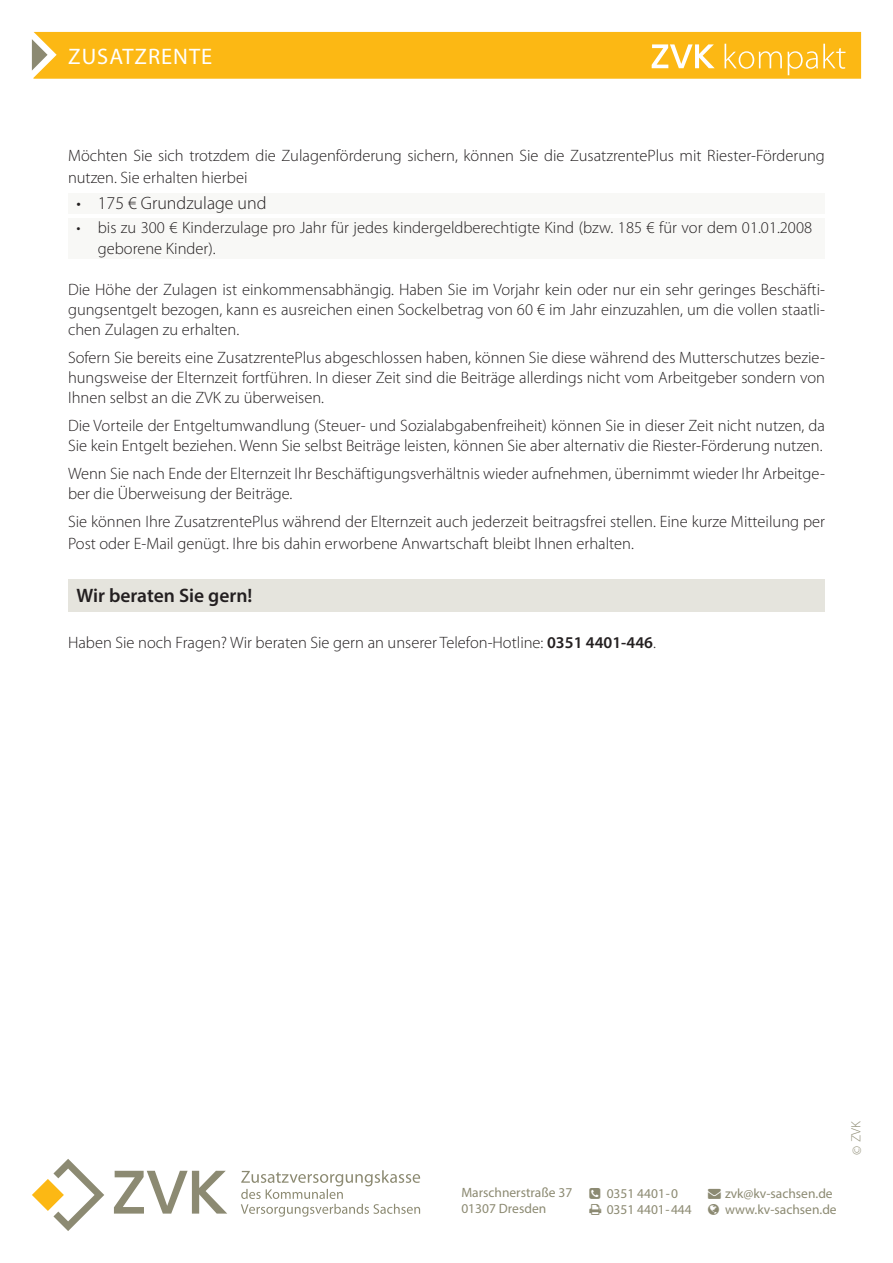
<style>
.page{position:relative;width:893px;height:1263px;background:#fff}
.page>*{position:absolute;margin:0;border:0;box-sizing:border-box;transform-origin:0 0}
.t1{font:22.5px "Myriad Pro";letter-spacing:.045em;color:#fff}
.Head02_Balken{font:600 19.5px "Myriad Pro";color:#231f20}
.t2{font:300 18px "Myriad Pro";color:#231f20}
.Fliesstext{font:300 16.5px/19.8px "Myriad Pro";color:#231f20}
.t3{font:13.5px/16.2px "Myriad Pro";color:#8c8a72}
.Fliesstext-2{font:300 13.5px "Myriad Pro";color:#8c8a72}
.s1{font-weight:600}
</style>
<div class="page">
<svg style="left:32px;top:1159px;width:72px;height:72px"></svg>
<svg style="left:114px;top:1171px;width:113px;height:42px"></svg>
<svg style="left:241px;top:1170px;width:179px;height:47px"></svg>
<svg style="left:32px;top:32px;width:829px;height:47px;background:#fbba1e"></svg>
<div style="left:68px;top:193px;width:757px;height:20px;background:#f8f8f6"></div>
<div style="left:68px;top:218px;width:757px;height:41px;background:#f8f8f6"></div>
<div style="left:68px;top:579px;width:757px;height:32px;background:#e5e4dd"></div>
<p class="t1" style="left:68px;top:42px;width:146px">ZUSATZRENTE</p>
<p class="Fliesstext" style="left:68px;top:145px;width:758px;line-height:21.6px">Möchten Sie sich trotzdem die Zulagenförderung sichern, können Sie die ZusatzrentePlus mit Riester-Förderung nutzen. Sie erhalten hierbei</p>
<p class="t2" style="left:77px;top:192px;width:192px">• 175 € Grundzulage und</p>
<p class="Fliesstext" style="left:98px;top:216px;width:716px;line-height:21.6px;text-indent:-21px">• bis zu 300 € Kinderzulage pro Jahr für jedes kindergeldberechtigte Kind (bzw. 185 € für vor dem 01.01.2008 geborene Kinder).</p>
<p class="Fliesstext" style="left:68px;top:280px;width:758px;text-align:justify">Die Höhe der Zulagen ist einkommensabhängig. Haben Sie im Vorjahr kein oder nur ein sehr geringes Beschäfti&shy;gungsentgelt bezogen, kann es ausreichen einen Sockelbetrag von 60 € im Jahr einzuzahlen, um die vollen staatli&shy;chen Zulagen zu erhalten.</p>
<p class="Fliesstext" style="left:68px;top:348px;width:758px;text-align:justify">Sofern Sie bereits eine ZusatzrentePlus abgeschlossen haben, können Sie diese während des Mutterschutzes bezie&shy;hungsweise der Elternzeit fortführen. In dieser Zeit sind die Beiträge allerdings nicht vom Arbeitgeber sondern von Ihnen selbst an die ZVK zu überweisen.</p>
<p class="Fliesstext" style="left:68px;top:416px;width:758px">Die Vorteile der Entgeltumwandlung (Steuer- und Sozialabgabenfreiheit) können Sie in dieser Zeit nicht nutzen, da<br>Sie kein Entgelt beziehen. Wenn Sie selbst Beiträge leisten, können Sie aber alternativ die Riester-Förderung nutzen.</p>
<p class="Fliesstext" style="left:68px;top:464px;width:758px">Wenn Sie nach Ende der Elternzeit Ihr Beschäftigungsverhältnis wieder aufnehmen, übernimmt wieder Ihr Arbeitge&shy;ber die Überweisung der Beiträge.</p>
<p class="Fliesstext" style="left:68px;top:511px;width:758px;line-height:21.6px">Sie können Ihre ZusatzrentePlus während der Elternzeit auch jederzeit beitragsfrei stellen. Eine kurze Mitteilung per<br>Post oder E-Mail genügt. Ihre bis dahin erworbene Anwartschaft bleibt Ihnen erhalten.</p>
<p class="Head02_Balken" style="left:77px;top:583px;width:177px">Wir beraten Sie gern!</p>
<p class="Fliesstext" style="left:68px;top:632px;width:589px">Haben Sie noch Fragen? Wir beraten Sie gern an unserer Telefon-Hotline: <span class="s1">0351 4401-446</span>.</p>
<p class="t3" style="left:461px;top:1184px;width:112px">Marschnerstraße 37<br>01307 Dresden</p>
<p class="t3" style="left:708px;top:1185px;width:126px">→ zvk@kv-sachsen.de</p>
<p class="t3" style="left:607px;top:1185px;width:87px;line-height:15.8px">0351 4401-0<br>0351 4401- 444</p>
<p class="t3" style="left:725px;top:1201px;width:113px">www.kv-sachsen.de</p>
<p class="Fliesstext-2" style="left:848px;top:1142px;width:23px;rotate:-90deg">ZVK</p>
<p class="Fliesstext-2" style="left:849px;top:1155px;width:34px;rotate:-90deg">© K S</p>
</div>
